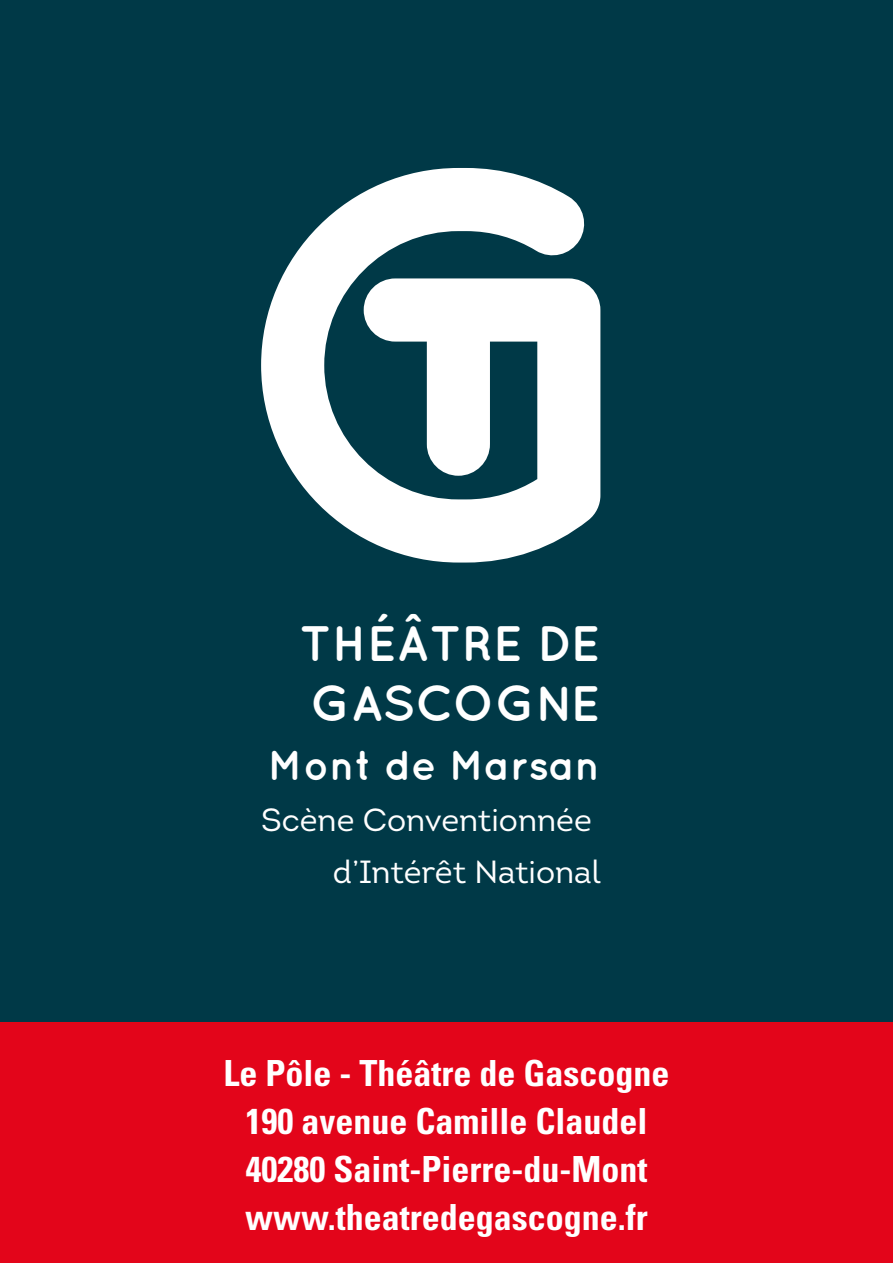
<style>
.page{position:relative;width:893px;height:1263px;background:#003947}
.page>*{position:absolute;margin:0;border:0;box-sizing:border-box;transform-origin:0 0}
.t1{font:700 49.8px/59.7px "Quicksand";color:#fff}
.t2{font:700 41.7px "Quicksand";color:#fff}
.t3{font:700 condensed 36px/48px "Univers LT Std";color:#fff;text-align:center}
.t4{font:31.95px/51.2px "Intro";color:#fff;text-align:right}
</style>
<div class="page">
<div style="left:0;top:1022px;width:893px;height:241px;background:#e3051a"></div>
<svg style="left:261px;top:168px;width:339px;height:394px;fill:#fff"></svg>
<h1 class="t1" style="left:299px;top:612px;width:302px">THÉÂTRE DE<br>GASCOGNE</h1>
<p class="t2" style="left:268px;top:741px;width:334px">Mont de Marsan</p>
<p class="t4" style="left:261px;top:795px;width:341px">Scène Conventionnée d’Intérêt National</p>
<p class="t3" style="left:223px;top:1048px;width:447px">Le Pôle - Théâtre de Gascogne<br>190 avenue Camille Claudel<br>40280 Saint-Pierre-du-Mont www.theatredegascogne.fr</p>
</div>
